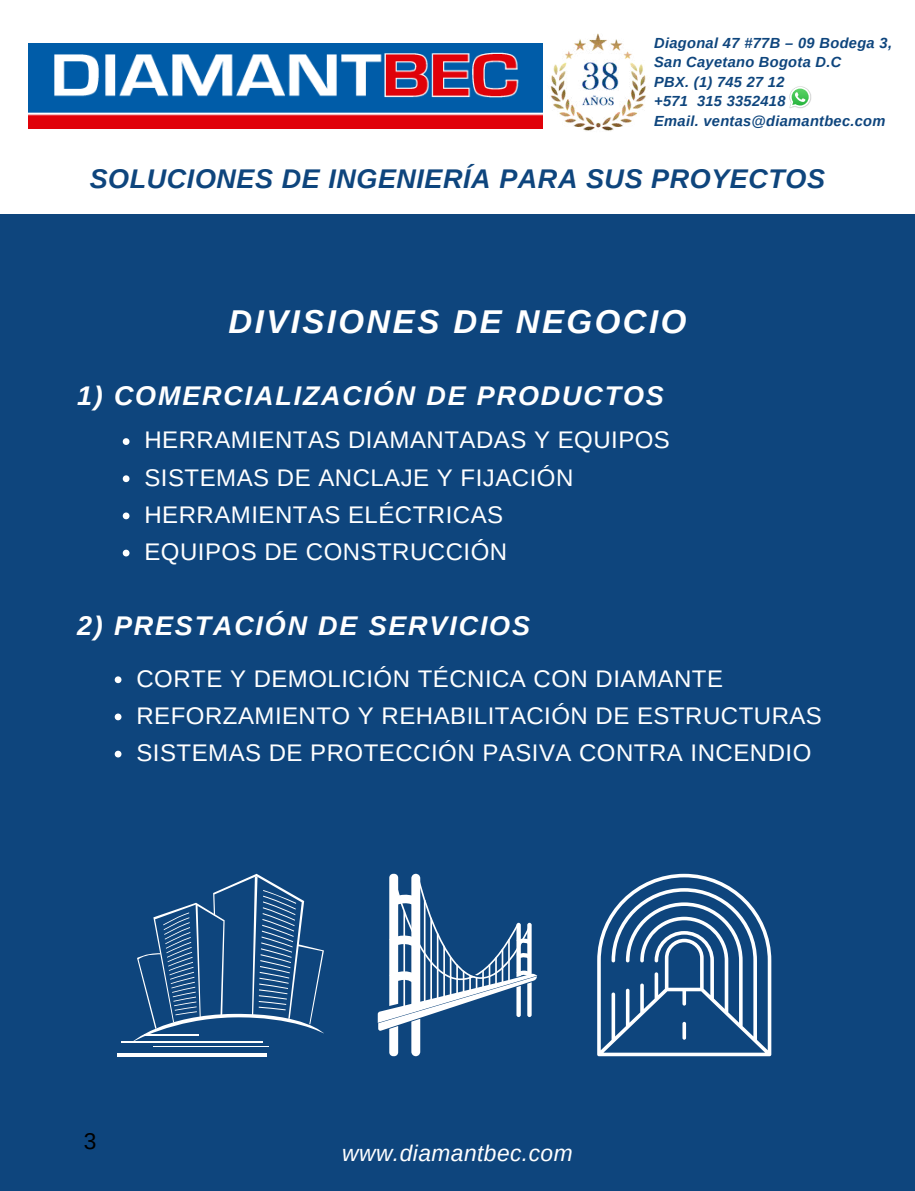
<style>
.page{position:relative;width:915px;height:1191px;background:#fff}
.page>*{position:absolute;margin:0;border:0;box-sizing:border-box;transform-origin:0 0}
.t1{font:italic 700 33px "Arimo";letter-spacing:.075em;color:#fff}
.t2{font:italic 700 27px "Arimo";letter-spacing:.065em;color:#fff}
.t3{font:italic 700 27px "Arimo";letter-spacing:.02em;color:#0e457d}
.t4{font:24px/37.2px "Arimo";letter-spacing:.02em;color:#fff}
.t5{font:italic 22.8px "Arimo";letter-spacing:.02em;color:#fff}
.t6{font:22.8px "Arimo";color:#000}
.t7{font:italic 700 14.7px/19.5px "Arimo";letter-spacing:.02em;color:#0e457d}
</style>
<div class="page">
<div style="left:0;top:0;width:915px;height:1190px;background:#0e457d"></div>
<hr style="left:121px;top:1040px;width:141px;height:1px;background:#fff">
<hr style="left:153px;top:1046px;width:116px;height:1px;background:#fff">
<svg style="left:117px;top:1053px;width:150px;height:3px"></svg>
<svg style="left:132px;top:873px;width:192px;height:169px"></svg>
<svg style="left:378px;top:873px;width:159px;height:183px"></svg>
<svg style="left:597px;top:873px;width:174px;height:183px"></svg>
<svg style="left:682px;top:1021px;width:4px;height:18px"></svg>
<svg style="left:123px;top:438px;width:6px;height:7px"></svg>
<svg style="left:123px;top:475px;width:6px;height:7px"></svg>
<svg style="left:123px;top:512px;width:6px;height:7px"></svg>
<svg style="left:123px;top:549px;width:6px;height:7px"></svg>
<svg style="left:115px;top:676px;width:6px;height:7px"></svg>
<svg style="left:115px;top:713px;width:6px;height:7px"></svg>
<svg style="left:115px;top:750px;width:6px;height:7px"></svg>
<div style="left:0;top:0;width:915px;height:213px;background:#fff"></div>
<img style="left:29px;top:43px;width:512px;height:86px">
<img style="left:541px;top:33px;width:105px;height:98px">
<img style="left:789px;top:86px;width:22px;height:22px">
<svg style="left:790px;top:87px;width:20px;height:20px"></svg>
<p class="t7" style="left:654px;top:33px;width:239px">Diagonal 47 #77B – 09 Bodega 3,<br>San Cayetano Bogota D.C<br>PBX. (1) 745 27 12<br>+571 315 3352418<br>Email. ventas@diamantbec.com</p>
<p class="t3" style="left:90px;top:164px;width:737px">SOLUCIONES DE INGENIERÍA PARA SUS PROYECTOS</p>
<h1 class="t1" style="left:228px;top:303px;width:459px">DIVISIONES DE NEGOCIO</h1>
<p class="t2" style="left:77px;top:381px;width:588px">1) COMERCIALIZACIÓN DE PRODUCTOS</p>
<p class="t4" style="left:144px;top:421px;width:527px">HERRAMIENTAS DIAMANTADAS Y EQUIPOS<br>SISTEMAS DE ANCLAJE Y FIJACIÓN<br>HERRAMIENTAS ELÉCTRICAS<br>EQUIPOS DE CONSTRUCCIÓN</p>
<p class="t2" style="left:77px;top:610px;width:454px">2) PRESTACIÓN DE SERVICIOS</p>
<p class="t4" style="left:136px;top:659px;width:687px">CORTE Y DEMOLICIÓN TÉCNICA CON DIAMANTE<br>REFORZAMIENTO Y REHABILITACIÓN DE ESTRUCTURAS<br>SISTEMAS DE PROTECCIÓN PASIVA CONTRA INCENDIO</p>
<p class="t6" style="left:84px;top:1127px;width:14px">3</p>
<p class="t5" style="left:342px;top:1140px;width:232px">www.diamantbec.com</p>
</div>
